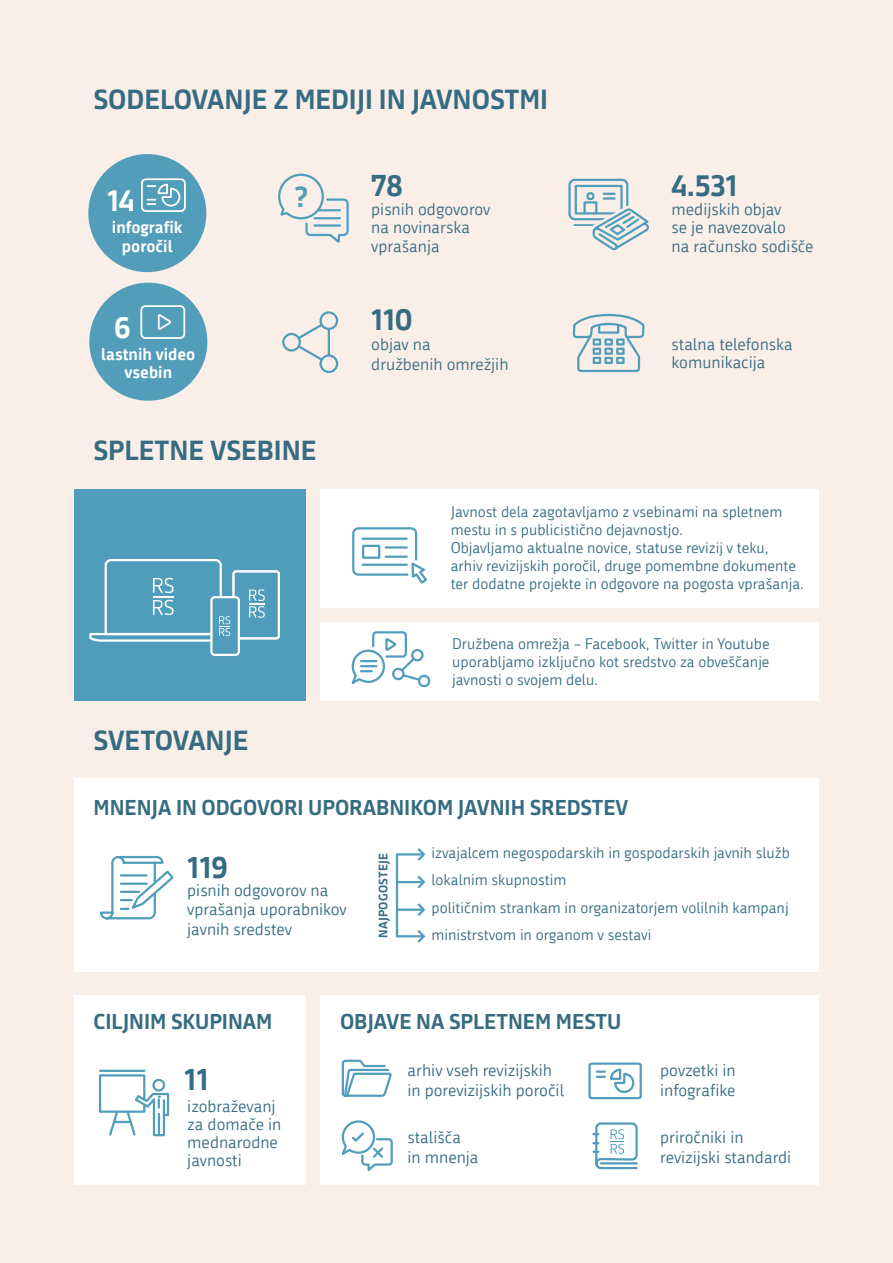
<style>
.page{position:relative;width:893px;height:1263px;background:#faeee8}
.page>*{position:absolute;margin:0;border:0;box-sizing:border-box;transform-origin:0 0}
.t1{font:700 30.45px "Republika";color:#366c82}
.t2{font:700 30px "Republika";color:#366c82}
.t3{font:700 30px "Republika";color:#fff}
.t4{font:700 28.2px "Republika";color:#509eba}
.t5{font:700 27px "Republika";color:#366c82}
.t6{font:700 21px "Republika";color:#366c82}
.t7{font:16.5px/19.8px "Republika";color:#366c82}
.t8{font:16.5px/18px "Republika";color:#386d83}
.t9{font:700 16.5px/18.6px "Republika";color:#fff;text-align:center}
.t10{font:16.5px/19.8px "Republika";color:#376e81}
.t11{font:15px/18px "Republika";color:#366c82}
.t12{font:700 12px "Republika";letter-spacing:.02em;color:#366d82}
</style>
<div class="page">
<div style="left:74px;top:489px;width:745px;height:211px;background:#fff"></div>
<div style="left:74px;top:489px;width:239px;height:211px;background:#4f9dba"></div>
<div style="left:74px;top:779px;width:745px;height:406px;background:#fff"></div>
<div style="left:74px;top:972px;width:745px;height:23px;background:#faeee8"></div>
<div style="left:306px;top:474px;width:14px;height:237px;background:#faeee8"></div>
<div style="left:306px;top:975px;width:14px;height:237px;background:#faeee8"></div>
<div style="left:316px;top:608px;width:503px;height:14px;background:#faeee8"></div>
<div style="left:88px;top:154px;width:118px;height:118px;background:#519dba;border-radius:50%"></div>
<svg style="left:278px;top:173px;width:71px;height:70px"></svg>
<hr style="left:319px;top:209px;width:21px;height:2px;background:#509eba">
<hr style="left:314px;top:217px;width:26px;height:2px;background:#509eba">
<hr style="left:314px;top:224px;width:26px;height:3px;background:#509eba">
<svg style="left:290px;top:324px;width:40px;height:36px"></svg>
<svg style="left:283px;top:334px;width:17px;height:16px"></svg>
<div style="left:282px;top:333px;width:19px;height:19px;border:2px solid #509eba;border-radius:50%"></div>
<svg style="left:321px;top:312px;width:16px;height:17px"></svg>
<div style="left:319px;top:311px;width:19px;height:19px;border:2px solid #509eba;border-radius:50%"></div>
<svg style="left:321px;top:355px;width:16px;height:17px"></svg>
<div style="left:319px;top:354px;width:19px;height:19px;border:2px solid #509eba;border-radius:50%"></div>
<div style="left:89px;top:283px;width:118px;height:118px;background:#519dba;border-radius:50%"></div>
<div style="left:141px;top:178px;width:45px;height:34px;border:2px solid #fff;border-radius:4px"></div>
<svg style="left:147px;top:183px;width:34px;height:24px"></svg>
<svg style="left:568px;top:178px;width:81px;height:73px"></svg>
<div style="left:140px;top:305px;width:45px;height:34px;border:2px solid #fff;border-radius:4px"></div>
<svg style="left:157px;top:314px;width:14px;height:16px"></svg>
<svg style="left:572px;top:313px;width:73px;height:60px"></svg>
<div style="left:232px;top:570px;width:48px;height:69px;border:2px solid #fff;border-radius:3px"></div>
<div style="left:210px;top:596px;width:30px;height:60px;border:2px solid #fff;border-radius:3px"></div>
<svg style="left:89px;top:559px;width:149px;height:84px"></svg>
<svg style="left:249px;top:589px;width:16px;height:29px"></svg>
<svg style="left:352px;top:527px;width:75px;height:57px"></svg>
<hr style="left:363px;top:538px;width:44px;height:2px;background:#509eba">
<hr style="left:386px;top:546px;width:21px;height:3px;background:#509eba">
<hr style="left:386px;top:556px;width:21px;height:2px;background:#509eba">
<hr style="left:363px;top:564px;width:44px;height:2px;background:#509eba">
<div style="left:362px;top:545px;width:18px;height:14px;border:2px solid #509eba"></div>
<svg style="left:588px;top:1062px;width:54px;height:38px"></svg>
<svg style="left:98px;top:1074px;width:72px;height:63px"></svg>
<hr style="left:100px;top:1070px;width:44px;height:2px;background:#519dba">
<svg style="left:341px;top:1120px;width:52px;height:52px"></svg>
<svg style="left:100px;top:855px;width:74px;height:65px"></svg>
<svg style="left:341px;top:1059px;width:51px;height:38px"></svg>
<svg style="left:417px;top:848px;width:9px;height:13px"></svg>
<svg style="left:415px;top:875px;width:11px;height:14px"></svg>
<svg style="left:417px;top:903px;width:9px;height:13px"></svg>
<svg style="left:415px;top:930px;width:11px;height:13px"></svg>
<hr style="left:397px;top:908px;width:27px;height:3px;background:#519dba">
<hr style="left:397px;top:881px;width:27px;height:2px;background:#519dba">
<div style="left:396px;top:853px;width:29px;height:84px;border:2px solid #519dba"></div>
<svg style="left:593px;top:1122px;width:45px;height:48px"></svg>
<svg style="left:351px;top:631px;width:80px;height:57px"></svg>
<h3 class="t5" style="left:93px;top:84px;width:456px">SODELOVANJE Z MEDIJI IN JAVNOSTMI</h3>
<h2 class="t3" style="left:107px;top:178px;width:29px">14</h2>
<p class="t9" style="left:112px;top:217px;width:72px">infografik poročil</p>
<h2 class="t3" style="left:114px;top:305px;width:18px">6</h2>
<p class="t9" style="left:101px;top:344px;width:96px">lastnih video vsebin</p>
<h3 class="t4" style="left:295px;top:176px;width:14px">?</h3>
<h3 class="t5" style="left:93px;top:435px;width:225px">SPLETNE VSEBINE</h3>
<h2 class="t2" style="left:371px;top:163px;width:33px">78</h2>
<p class="t7" style="left:371px;top:199px;width:121px;line-height:18.6px">pisnih odgovorov na novinarska vprašanja</p>
<h2 class="t2" style="left:371px;top:297px;width:43px">110</h2>
<p class="t10" style="left:371px;top:333px;width:139px">objav na<br>družbenih omrežjih</p>
<h2 class="t2" style="left:672px;top:163px;width:67px">4.531</h2>
<p class="t7" style="left:672px;top:199px;width:144px;line-height:18.6px">medijskih objav<br>se je navezovalo<br>na računsko sodišče</p>
<p class="t7" style="left:672px;top:334px;width:123px;line-height:18.6px">stalna telefonska komunikacija</p>
<p class="t11" style="left:451px;top:502px;width:355px">Javnost dela zagotavljamo z vsebinami na spletnem mestu in s publicistično dejavnostjo.<br>Objavljamo aktualne novice, statuse revizij v teku, arhiv revizijskih poročil, druge pomembne dokumente ter dodatne projekte in odgovore na pogosta vprašanja.</p>
<h3 class="t5" style="left:93px;top:725px;width:157px">SVETOVANJE</h3>
<p class="t11" style="left:452px;top:634px;width:319px;text-align:justify">Družbena omrežja – Facebook, Twitter in Youtube uporabljamo izključno kot sredstvo za obveščanje javnosti o svojem delu.</p>
<h3 class="t6" style="left:93px;top:795px;width:536px">MNENJA IN ODGOVORI UPORABNIKOM JAVNIH SREDSTEV</h3>
<h1 class="t1" style="left:187px;top:844px;width:42px">119</h1>
<p class="t7" style="left:187px;top:879px;width:161px">pisnih odgovorov na vprašanja uporabnikov javnih sredstev</p>
<p class="t12" style="left:376px;top:937px;width:86px;rotate:-90deg">NAJPOGOSTEJE</p>
<p class="t11" style="left:432px;top:838px;width:360px;line-height:27.6px">izvajalcem negospodarskih in gospodarskih javnih služb lokalnim skupnostim<br>političnim strankam in organizatorjem volilnih kampanj ministrstvom in organom v sestavi</p>
<h3 class="t6" style="left:93px;top:1009px;width:181px">CILJNIM SKUPINAM</h3>
<h3 class="t6" style="left:340px;top:1009px;width:283px">OBJAVE NA SPLETNEM MESTU</h3>
<h1 class="t1" style="left:184px;top:1056px;width:26px">11</h1>
<p class="t8" style="left:187px;top:1096px;width:96px">izobraževanj za domače in mednarodne javnosti</p>
<p class="t7" style="left:407px;top:1060px;width:158px">arhiv vseh revizijskih in porevizijskih poročil</p>
<p class="t7" style="left:407px;top:1127px;width:73px">stališča<br>in mnenja</p>
<p class="t7" style="left:660px;top:1059px;width:77px">povzetki in infografike</p>
<p class="t7" style="left:660px;top:1127px;width:132px">priročniki in revizijski standardi</p>
</div>
